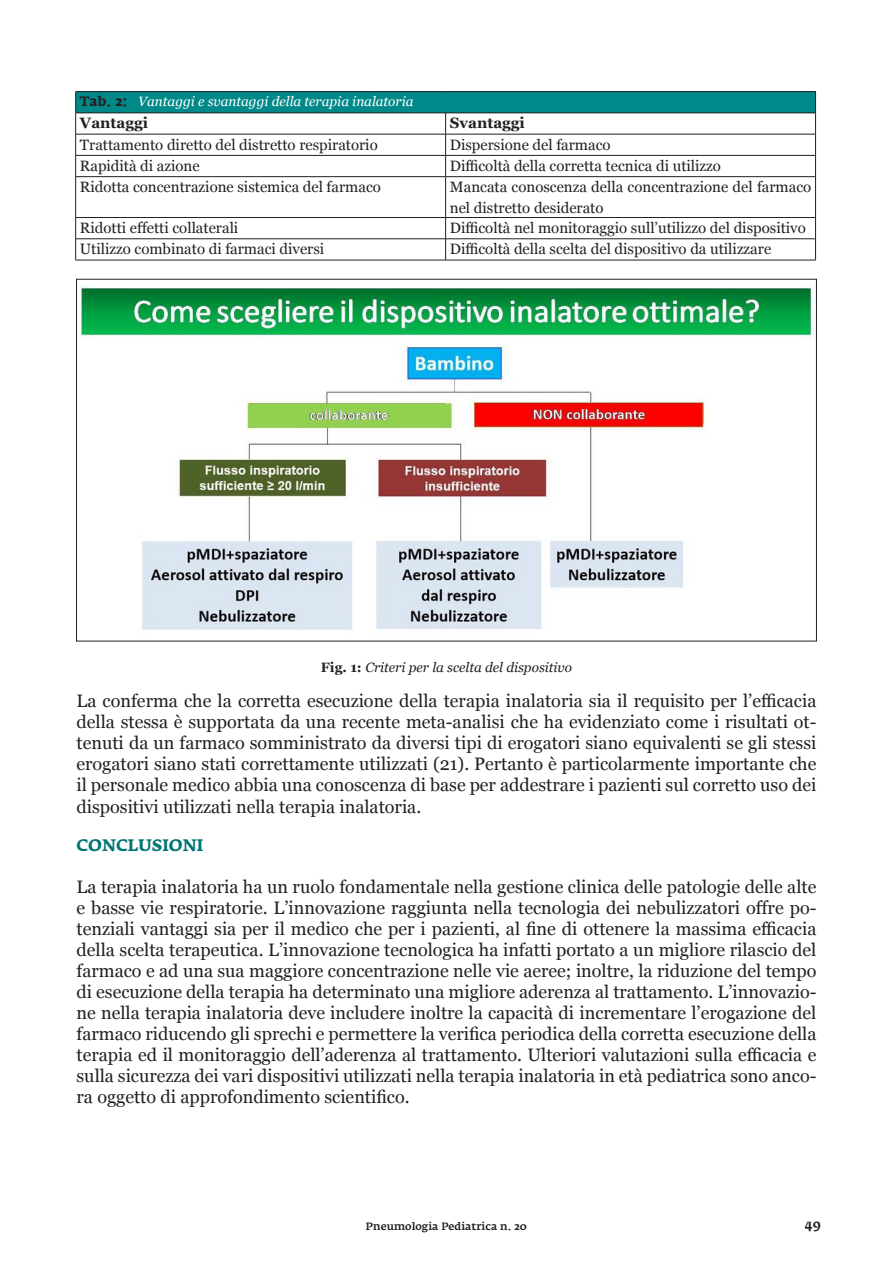
<style>
.page{position:relative;width:893px;height:1263px;background:#fff}
.page>*{position:absolute;margin:0;border:0;box-sizing:border-box;transform-origin:0 0}
.testo{font:18px/21px "Georgia";color:#231f20;text-align:justify}
.titolo_paragrafo{font:700 16.5px "Fedra Serif A Pro";color:#007574}
.testo-2{font:15px/21px "Georgia";color:#231f20}
.testo-3{font:700 15px "Georgia";color:#231f20}
.didascalia_-_Tabella{font:italic 13.5px "Georgia";color:#fff}
.didascalia_-_Tabella-2{font:italic 13.5px "Georgia";color:#231f20}
.t1{font:500 13.5px "Fedra Serif A Pro";color:#231f20}
.t2{font:500 10.5px "Fedra Serif A Pro";color:#231f20}
.s1{font-family:"Fedra Serif A Pro";font-weight:700;font-style:normal;color:#231f20}
.s2{font-weight:700;font-style:normal}
</style>
<div class="page">
<div style="left:76px;top:92px;width:740px;height:21px;background:#008988"></div>
<hr style="left:75px;top:134px;width:371px;height:1px;background:#231f20">
<hr style="left:446px;top:134px;width:370px;height:1px;background:#231f20">
<hr style="left:75px;top:155px;width:371px;height:1px;background:#231f20">
<hr style="left:446px;top:155px;width:370px;height:1px;background:#231f20">
<svg style="left:445px;top:114px;width:1px;height:62px"></svg>
<hr style="left:75px;top:176px;width:371px;height:1px;background:#231f20">
<hr style="left:75px;top:177px;width:1px;height:40px;background:#231f20">
<hr style="left:446px;top:176px;width:370px;height:1px;background:#231f20">
<hr style="left:445px;top:177px;width:1px;height:40px;background:#231f20">
<hr style="left:815px;top:177px;width:1px;height:40px;background:#231f20">
<hr style="left:75px;top:217px;width:371px;height:1px;background:#231f20">
<hr style="left:446px;top:217px;width:370px;height:1px;background:#231f20">
<hr style="left:75px;top:238px;width:371px;height:1px;background:#231f20">
<svg style="left:75px;top:218px;width:1px;height:42px"></svg>
<hr style="left:446px;top:238px;width:370px;height:1px;background:#231f20">
<svg style="left:445px;top:218px;width:1px;height:42px"></svg>
<svg style="left:815px;top:218px;width:1px;height:42px"></svg>
<hr style="left:75px;top:260px;width:371px;height:1px;background:#231f20">
<hr style="left:446px;top:260px;width:370px;height:1px;background:#231f20">
<hr style="left:75px;top:91px;width:371px;height:1px;background:#231f20">
<svg style="left:75px;top:92px;width:1px;height:84px"></svg>
<hr style="left:446px;top:91px;width:370px;height:1px;background:#231f20">
<svg style="left:815px;top:92px;width:1px;height:84px"></svg>
<hr style="left:75px;top:113px;width:371px;height:1px;background:#231f20">
<hr style="left:446px;top:113px;width:370px;height:1px;background:#231f20">
<img style="left:79px;top:286px;width:736px;height:344px">
<p class="didascalia_-_Tabella" style="left:80px;top:92px;width:335px"><span class="s1">Tab. 2:</span> Vantaggi e svantaggi della terapia inalatoria</p>
<p class="testo-3" style="left:80px;top:112px;width:70px">Vantaggi</p>
<p class="testo-3" style="left:450px;top:112px;width:77px">Svantaggi</p>
<p class="testo-2" style="left:80px;top:133px;width:299px">Trattamento diretto del distretto respiratorio</p>
<p class="testo-2" style="left:450px;top:133px;width:162px">Dispersione del farmaco</p>
<p class="testo-2" style="left:80px;top:155px;width:121px">Rapidità di azione</p>
<p class="testo-2" style="left:450px;top:155px;width:273px">Difficoltà della corretta tecnica di utilizzo</p>
<p class="testo-2" style="left:80px;top:176px;width:302px">Ridotta concentrazione sistemica del farmaco</p>
<p class="testo-2" style="left:450px;top:176px;width:363px">Mancata conoscenza della concentrazione del farmaco nel distretto desiderato</p>
<p class="testo-2" style="left:80px;top:217px;width:160px">Ridotti effetti collaterali</p>
<p class="testo-2" style="left:450px;top:217px;width:357px">Difficoltà nel monitoraggio sull’utilizzo del dispositivo</p>
<p class="testo-2" style="left:80px;top:238px;width:246px">Utilizzo combinato di farmaci diversi</p>
<p class="testo-2" style="left:450px;top:238px;width:323px">Difficoltà della scelta del dispositivo da utilizzare</p>
<p class="didascalia_-_Tabella-2" style="left:321px;top:658px;width:253px"><span class="s2">Fig. 1:</span> Criteri per la scelta del dispositivo</p>
<p class="testo" style="left:77px;top:690px;width:741px">La conferma che la corretta esecuzione della terapia inalatoria sia il requisito per l’efficacia della stessa è supportata da una recente meta-analisi che ha evidenziato come i risultati ot&shy;tenuti da un farmaco somministrato da diversi tipi di erogatori siano equivalenti se gli stessi erogatori siano stati correttamente utilizzati (21). Pertanto è particolarmente importante che il personale medico abbia una conoscenza di base per addestrare i pazienti sul corretto uso dei dispositivi utilizzati nella terapia inalatoria.</p>
<p class="titolo_paragrafo" style="left:77px;top:834px;width:128px">CONCLUSIONI</p>
<p class="testo" style="left:77px;top:875px;width:741px">La terapia inalatoria ha un ruolo fondamentale nella gestione clinica delle patologie delle alte e basse vie respiratorie. L’innovazione raggiunta nella tecnologia dei nebulizzatori offre po&shy;tenziali vantaggi sia per il medico che per i pazienti, al fine di ottenere la massima efficacia della scelta terapeutica. L’innovazione tecnologica ha infatti portato a un migliore rilascio del farmaco e ad una sua maggiore concentrazione nelle vie aeree; inoltre, la riduzione del tempo di esecuzione della terapia ha determinato una migliore aderenza al trattamento. L’innovazio&shy;ne nella terapia inalatoria deve includere inoltre la capacità di incrementare l’erogazione del farmaco riducendo gli sprechi e permettere la verifica periodica della corretta esecuzione della terapia ed il monitoraggio dell’aderenza al trattamento. Ulteriori valutazioni sulla efficacia e sulla sicurezza dei vari dispositivi utilizzati nella terapia inalatoria in età pediatrica sono anco&shy;ra oggetto di approfondimento scientifico.</p>
<p class="t2" style="left:366px;top:1220px;width:162px">Pneumologia Pediatrica n. 20</p>
<p class="t1" style="left:805px;top:1216px;width:17px">49</p>
</div>
